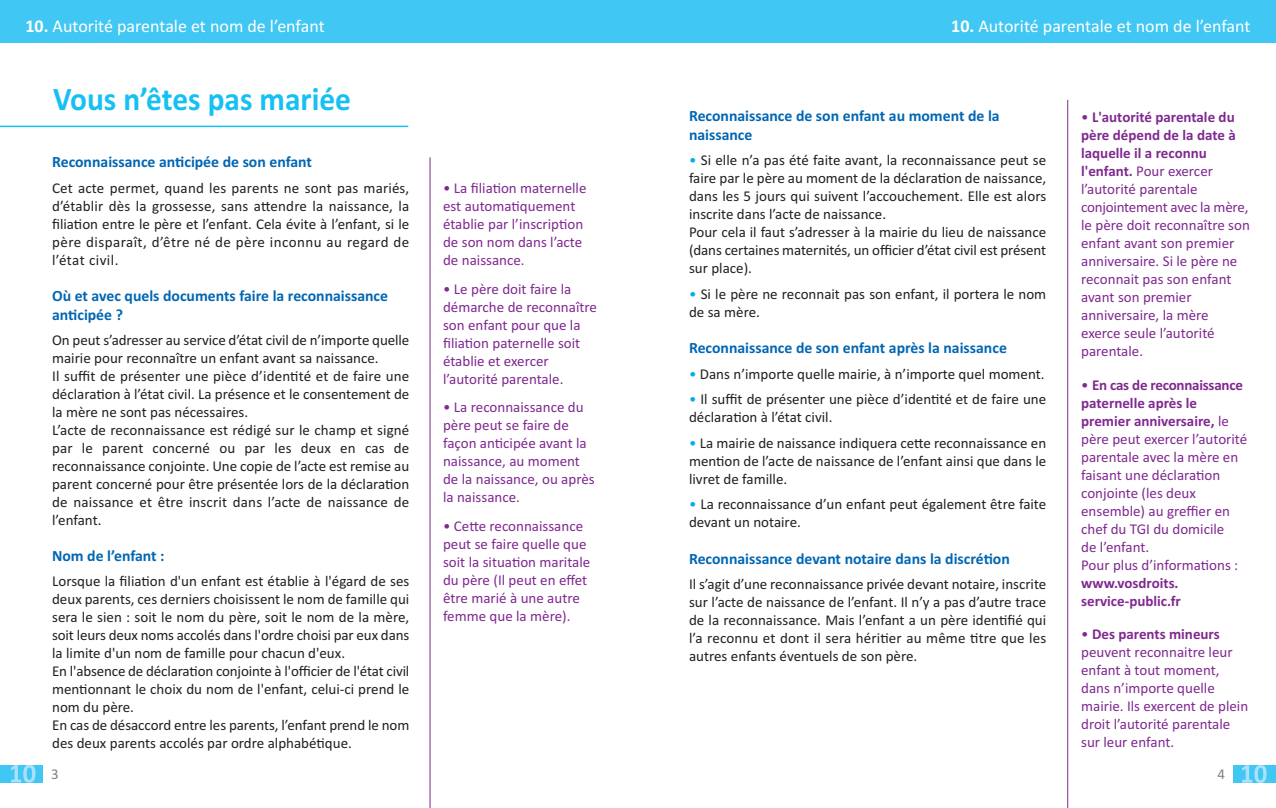
<style>
.page{position:relative;width:1276px;height:808px;background:#fff}
.page>*{position:absolute;margin:0;border:0;box-sizing:border-box;transform-origin:0 0}
.t1{font:700 33px "Calibri";color:#15c0f2;scale:.95 1}
.t2{font:18px "Calibri";color:#fff}
.t3{font:700 15.75px/18.9px "Calibri";color:#0166b3}
.t4{font:15px/18px "Calibri";color:#231f20}
.t5{font:15px/18px "Calibri";color:#802990}
.t6{font:700 15px/18px "Calibri";color:#802990}
.t7{font:15px "Calibri";color:#808285}
.s1{font-weight:700}
.s2{color:#00aeef}
</style>
<div class="page">
<div style="left:0;top:765px;width:43px;height:17px;background:#40c7f4"></div>
<svg style="left:11px;top:765px;width:24px;height:17px"></svg>
<div style="left:1233px;top:765px;width:43px;height:17px;background:#40c7f4"></div>
<svg style="left:1242px;top:765px;width:24px;height:18px"></svg>
<div style="left:0;top:0;width:1276px;height:43px;background:#40c7f4"></div>
<hr style="left:0;top:126px;width:408px;height:1px;background:#15c0f2">
<hr style="left:430px;top:157px;width:1px;height:651px;background:#802990">
<hr style="left:1067px;top:100px;width:1px;height:708px;background:#802990">
<p class="t2" style="left:26px;top:15px;width:301px"><span class="s1">10.</span> Autorité parentale et nom de l’enfant</p>
<p class="t2" style="left:951px;top:15px;width:301px"><span class="s1">10.</span> Autorité parentale et nom de l’enfant</p>
<h1 class="t1" style="left:53px;top:79px;width:315px">Vous n’êtes pas mariée</h1>
<p class="t3" style="left:52px;top:152px;width:261px">Reconnaissance anticipée de son enfant</p>
<p class="t4" style="left:52px;top:179px;width:359px;text-align:justify">Cet acte permet, quand les parents ne sont pas mariés, d’établir dès la grossesse, sans attendre la naissance, la filiation entre le père et l’enfant. Cela évite à l’enfant, si le père disparaît, d’être né de père inconnu au regard de l’état civil.</p>
<p class="t3" style="left:52px;top:286px;width:337px">Où et avec quels documents faire la reconnaissance anticipée ?</p>
<p class="t4" style="left:52px;top:331px;width:359px">On peut s’adresser au service d’état civil de n’importe quelle mairie pour reconnaître un enfant avant sa naissance.<br>Il suffit de présenter une pièce d’identité et de faire une déclaration à l’état civil. La présence et le consentement de la mère ne sont pas nécessaires.<br>L’acte de reconnaissance est rédigé sur le champ et signé par le parent concerné ou par les deux en cas de reconnaissance conjointe. Une copie de l’acte est remise au parent concerné pour être présentée lors de la déclaration de naissance et être inscrit dans l’acte de naissance de l’enfant.</p>
<p class="t3" style="left:52px;top:546px;width:114px">Nom de l’enfant :</p>
<p class="t4" style="left:52px;top:572px;width:359px">Lorsque la filiation d'un enfant est établie à l'égard de ses deux parents, ces derniers choisissent le nom de famille qui sera le sien : soit le nom du père, soit le nom de la mère, soit leurs deux noms accolés dans l'ordre choisi par eux dans la limite d'un nom de famille pour chacun d'eux.<br>En l'absence de déclaration conjointe à l'officier de l'état civil mentionnant le choix du nom de l'enfant, celui-ci prend le nom du père.<br>En cas de désaccord entre les parents, l’enfant prend le nom des deux parents accolés par ordre alphabétique.</p>
<p class="t5" style="left:443px;top:179px;width:145px">• La filiation maternelle est automatiquement établie par l’inscription de son nom dans l’acte de naissance.</p>
<p class="t5" style="left:443px;top:280px;width:155px">• Le père doit faire la démarche de reconnaître son enfant pour que la filiation paternelle soit établie et exercer l’autorité parentale.</p>
<p class="t5" style="left:443px;top:398px;width:153px">• La reconnaissance du père peut se faire de façon anticipée avant la naissance, au moment de la naissance, ou après la naissance.</p>
<p class="t5" style="left:443px;top:517px;width:149px">• Cette reconnaissance peut se faire quelle que soit la situation maritale du père (Il peut en effet être marié à une autre femme que la mère).</p>
<p class="t3" style="left:689px;top:106px;width:312px">Reconnaissance de son enfant au moment de la naissance</p>
<p class="t4" style="left:689px;top:151px;width:359px"><span class="s2">•</span> Si elle n’a pas été faite avant, la reconnaissance peut se faire par le père au moment de la déclaration de naissance, dans les 5 jours qui suivent l’accouchement. Elle est alors inscrite dans l’acte de naissance.<br>Pour cela il faut s’adresser à la mairie du lieu de naissance (dans certaines maternités, un officier d’état civil est présent sur place).</p>
<p class="t4" style="left:689px;top:285px;width:359px"><span class="s2">•</span> Si le père ne reconnait pas son enfant, il portera le nom de sa mère.</p>
<p class="t3" style="left:689px;top:338px;width:319px">Reconnaissance de son enfant après la naissance</p>
<p class="t4" style="left:689px;top:365px;width:357px"><span class="s2">•</span> Dans n’importe quelle mairie, à n’importe quel moment.</p>
<p class="t4" style="left:689px;top:390px;width:359px"><span class="s2">•</span> Il suffit de présenter une pièce d’identité et de faire une déclaration à l’état civil.</p>
<p class="t4" style="left:689px;top:434px;width:359px;text-align:justify"><span class="s2">•</span> La mairie de naissance indiquera cette reconnaissance en mention de l’acte de naissance de l’enfant ainsi que dans le livret de famille.</p>
<p class="t4" style="left:689px;top:495px;width:359px"><span class="s2">•</span> La reconnaissance d’un enfant peut également être faite devant un notaire.</p>
<p class="t3" style="left:689px;top:549px;width:322px">Reconnaissance devant notaire dans la discrétion</p>
<p class="t4" style="left:689px;top:575px;width:359px;text-align:justify">Il s’agit d’une reconnaissance privée devant notaire, inscrite sur l’acte de naissance de l’enfant. Il n’y a pas d’autre trace de la reconnaissance. Mais l’enfant a un père identifié qui l’a reconnu et dont il sera héritier au même titre que les autres enfants éventuels de son père.</p>
<p class="t5" style="left:1081px;top:108px;width:170px">• <span class="s1">L'autorité parentale du père dépend de la date à laquelle il a reconnu l'enfant.</span> Pour exercer l’autorité parentale conjointement avec la mère, le père doit reconnaître son enfant avant son premier anniversaire. Si le père ne reconnait pas son enfant avant son premier anniversaire, la mère exerce seule l’autorité parentale.</p>
<p class="t5" style="left:1081px;top:375px;width:168px">• <span class="s1">En cas de reconnaissance paternelle après le premier anniversaire,</span> le père peut exercer l’autorité parentale avec la mère en faisant une déclaration conjointe (les deux ensemble) au greffier en chef du TGI du domicile<br>de l’enfant.<br>Pour plus d’informations :</p>
<p class="t6" style="left:1081px;top:573px;width:101px">www.vosdroits. service-public.fr</p>
<p class="t5" style="left:1081px;top:625px;width:169px">• <span class="s1">Des parents mineurs </span>peuvent reconnaitre leur enfant à tout moment, dans n’importe quelle mairie. Ils exercent de plein droit l’autorité parentale sur leur enfant.</p>
<p class="t7" style="left:51px;top:765px;width:9px">3</p>
<p class="t7" style="left:1217px;top:765px;width:9px">4</p>
</div>
